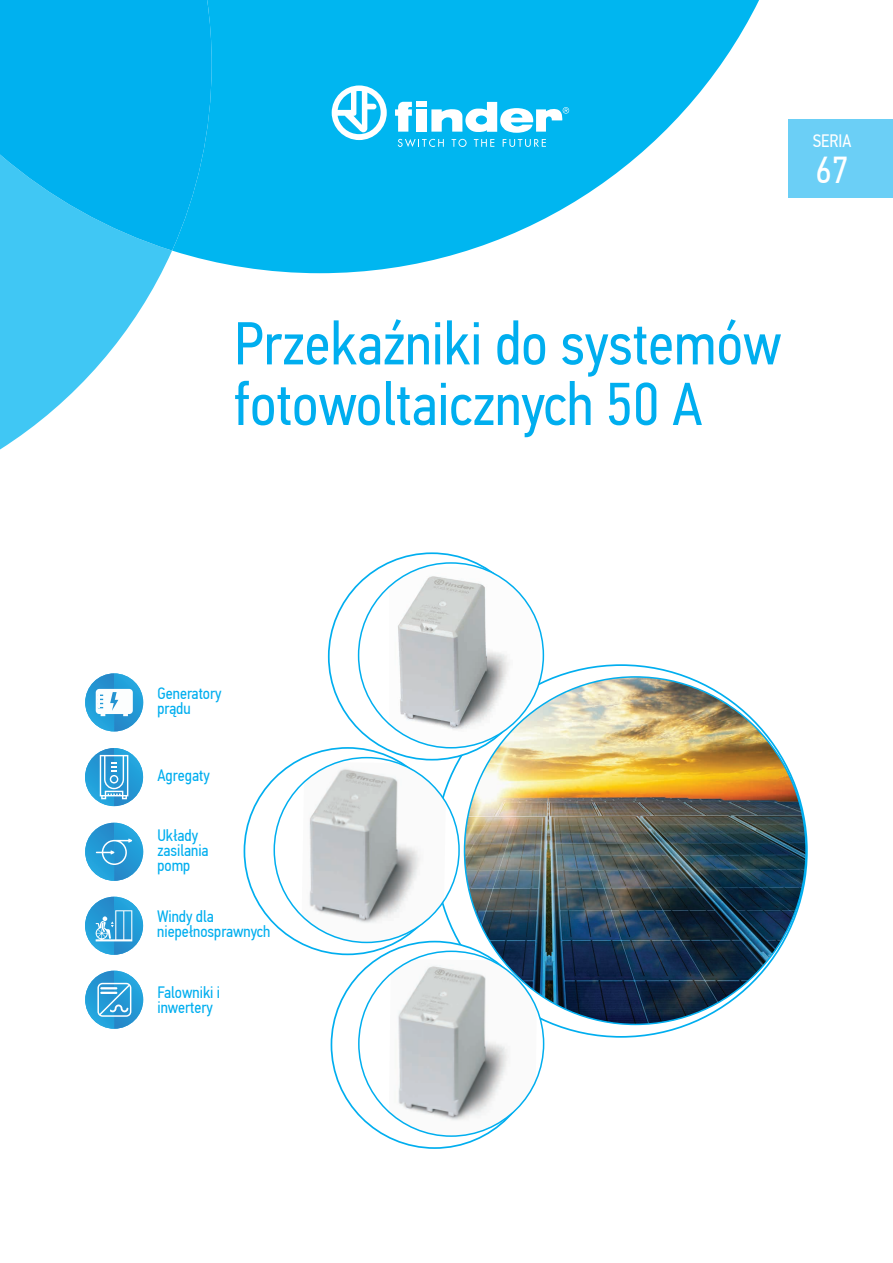
<style>
.page{position:relative;width:893px;height:1263px;background:#fff}
.page>*{position:absolute;margin:0;border:0;box-sizing:border-box;transform-origin:0 0}
.t1{font:60.6px/60.6px "PF Din Text Cond Pro";color:#00aeef}
.t2{font:37.5px "PF Din Text Cond Pro";color:#fff}
.t3{font:18px "PF Din Text Cond Pro";color:#fff}
.t4{font:16.5px/15px "PF Din Text Cond Pro";color:#00aeef}
</style>
<div class="page">
<div style="left:788px;top:119px;width:105px;height:79px;background:#6bcff6"></div>
<svg style="left:173px;top:0;width:586px;height:273px;fill:#00b6f0"></svg>
<svg style="left:0;top:251px;width:172px;height:198px;fill:#40c7f4"></svg>
<svg style="left:0;top:0;width:212px;height:251px;background:#08b4ef"></svg>
<img style="left:85px;top:823px;width:58px;height:58px">
<svg style="left:96px;top:838px;width:36px;height:27px"></svg>
<img style="left:85px;top:673px;width:58px;height:58px">
<svg style="left:96px;top:689px;width:37px;height:27px"></svg>
<img style="left:85px;top:748px;width:58px;height:58px">
<svg style="left:100px;top:755px;width:28px;height:44px"></svg>
<img style="left:85px;top:897px;width:58px;height:58px">
<svg style="left:96px;top:910px;width:36px;height:31px"></svg>
<img style="left:85px;top:971px;width:58px;height:58px">
<svg style="left:97px;top:983px;width:34px;height:34px"></svg>
<svg style="left:544px;top:664px;width:264px;height:374px"></svg>
<svg style="left:244px;top:552px;width:300px;height:597px"></svg>
<img style="left:464px;top:676px;width:343px;height:349px">
<svg style="left:332px;top:85px;width:55px;height:55px"></svg>
<svg style="left:431px;top:102px;width:138px;height:31px"></svg>
<svg style="left:395px;top:102px;width:17px;height:30px"></svg>
<div style="left:416px;top:109px;width:10px;height:23px;background:#fff"></div>
<div style="left:416px;top:102px;width:10px;height:5px;background:#fff"></div>
<svg style="left:398px;top:139px;width:46px;height:8px"></svg>
<svg style="left:452px;top:139px;width:15px;height:8px"></svg>
<svg style="left:474px;top:139px;width:20px;height:8px"></svg>
<svg style="left:503px;top:139px;width:43px;height:8px"></svg>
<p class="t3" style="left:813px;top:130px;width:40px">SЕRIA</p>
<h2 class="t2" style="left:815px;top:148px;width:34px">67</h2>
<h1 class="t1" style="left:234px;top:313px;width:549px">Przekaźniki do systemów fotowoltaicznych 50 A</h1>
<p class="t4" style="left:157px;top:686px;width:66px">Generatory prądu</p>
<p class="t4" style="left:157px;top:768px;width:54px">Agregaty</p>
<p class="t4" style="left:157px;top:828px;width:53px">Układy zasilania pomp</p>
<p class="t4" style="left:157px;top:909px;width:115px">Windy dla niepełnosprawnych</p>
<p class="t4" style="left:157px;top:984px;width:64px">Falowniki i inwertery</p>
</div>
